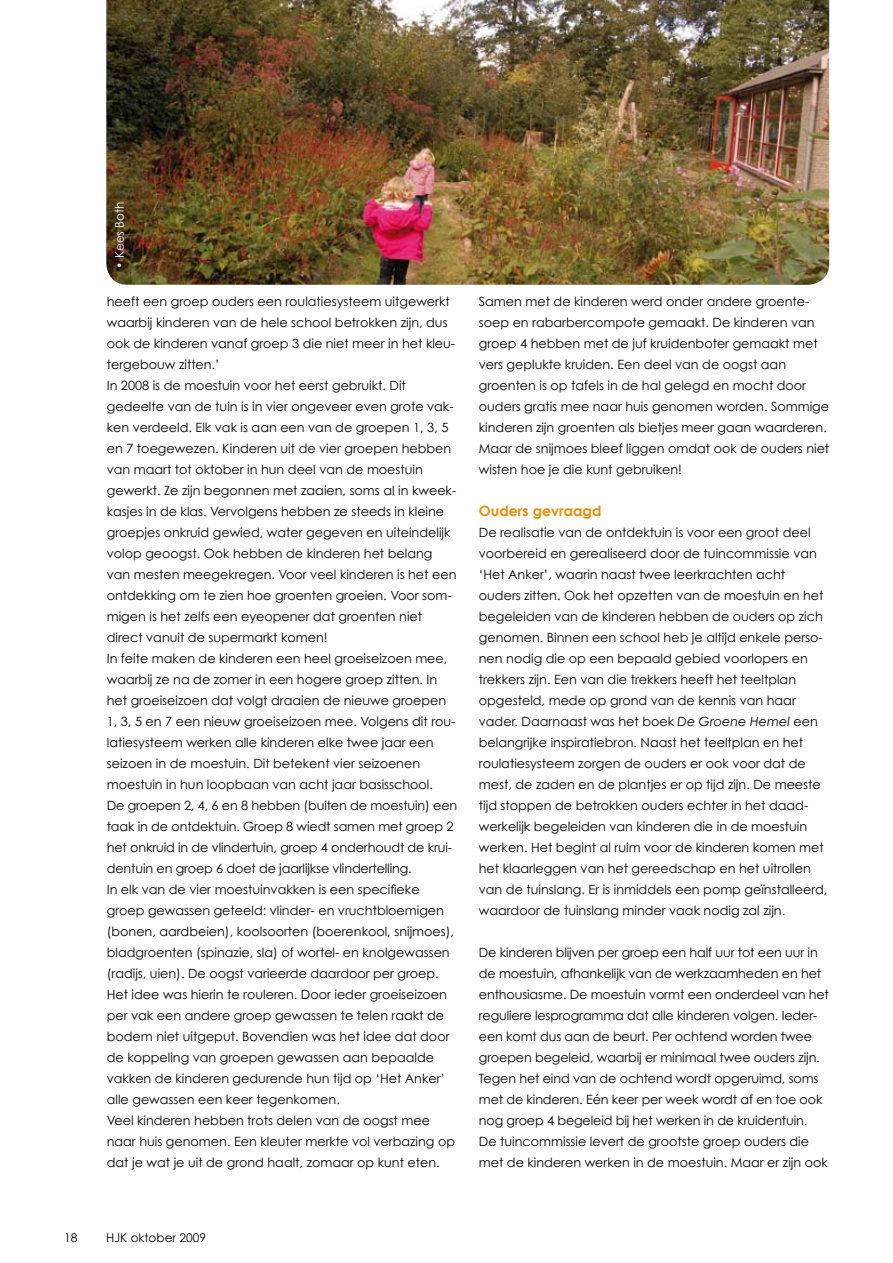
<style>
.page{position:relative;width:893px;height:1263px;background:#fff}
.page>*{position:absolute;margin:0;border:0;box-sizing:border-box;transform-origin:0 0}
.t1{font:700 14.25px "Century Gothic";color:#f08a00}
.t2{font:12.75px/21px "Century Gothic";color:#000}
.t3{font:12px "Century Gothic";color:#000}
.t4{font:12px "Century Gothic";color:#fff}
.s1{font-style:italic}
</style>
<div class="page">
<img style="left:106px;top:0;width:723px;height:285px">
<p class="t4" style="left:112px;top:269px;width:69px;rotate:-90deg">• Kees Both</p>
<p class="t2" style="left:107px;top:291px;width:352px">heeft een groep ouders een roulatiesysteem uitgewerkt waarbij kinderen van de hele school betrokken zijn, dus ook de kinderen vanaf groep 3 die niet meer in het kleu&shy;tergebouw zitten.’<br>In 2008 is de moestuin voor het eerst gebruikt. Dit gedeelte van de tuin is in vier ongeveer even grote vak&shy;ken verdeeld. Elk vak is aan een van de groepen 1, 3, 5 en 7 toegewezen. Kinderen uit de vier groepen hebben van maart tot oktober in hun deel van de moestuin gewerkt. Ze zijn begonnen met zaaien, soms al in kweek&shy;kasjes in de klas. Vervolgens hebben ze steeds in kleine groepjes onkruid gewied, water gegeven en uiteindelijk volop geoogst. Ook hebben de kinderen het belang van mesten meegekregen. Voor veel kinderen is het een ontdekking om te zien hoe groenten groeien. Voor som&shy;migen is het zelfs een eyeopener dat groenten niet direct vanuit de supermarkt komen!<br>In feite maken de kinderen een heel groeiseizoen mee, waarbij ze na de zomer in een hogere groep zitten. In het groeiseizoen dat volgt draaien de nieuwe groepen 1, 3, 5 en 7 een nieuw groeiseizoen mee. Volgens dit rou&shy;latiesysteem werken alle kinderen elke twee jaar een seizoen in de moestuin. Dit betekent vier seizoenen moestuin in hun loopbaan van acht jaar basisschool.<br>De groepen 2, 4, 6 en 8 hebben (buiten de moestuin) een taak in de ontdektuin. Groep 8 wiedt samen met groep 2 het onkruid in de vlindertuin, groep 4 onderhoudt de krui&shy;dentuin en groep 6 doet de jaarlijkse vlindertelling.<br>In elk van de vier moestuinvakken is een specifieke groep gewassen geteeld: vlinder- en vruchtbloemigen (bonen, aardbeien), koolsoorten (boerenkool, snijmoes), bladgroenten (spinazie, sla) of wortel- en knolgewassen (radijs, uien). De oogst varieerde daardoor per groep.<br>Het idee was hierin te rouleren. Door ieder groeiseizoen per vak een andere groep gewassen te telen raakt de bodem niet uitgeput. Bovendien was het idee dat door de koppeling van groepen gewassen aan bepaalde vakken de kinderen gedurende hun tijd op ‘Het Anker’ alle gewassen een keer tegenkomen.<br>Veel kinderen hebben trots delen van de oogst mee naar huis genomen. Een kleuter merkte vol verbazing op dat je wat je uit de grond haalt, zomaar op kunt eten.</p>
<p class="t2" style="left:479px;top:291px;width:352px">Samen met de kinderen werd onder andere groente&shy;soep en rabarbercompote gemaakt. De kinderen van groep 4 hebben met de juf kruidenboter gemaakt met vers geplukte kruiden. Een deel van de oogst aan groenten is op tafels in de hal gelegd en mocht door ouders gratis mee naar huis genomen worden. Sommige kinderen zijn groenten als bietjes meer gaan waarderen.<br>Maar de snijmoes bleef liggen omdat ook de ouders niet wisten hoe je die kunt gebruiken!</p>
<p class="t1" style="left:479px;top:502px;width:124px">Ouders gevraagd</p>
<p class="t2" style="left:479px;top:522px;width:350px">De realisatie van de ontdektuin is voor een groot deel voorbereid en gerealiseerd door de tuincommissie van ‘Het Anker’, waarin naast twee leerkrachten acht ouders zitten. Ook het opzetten van de moestuin en het begeleiden van de kinderen hebben de ouders op zich genomen. Binnen een school heb je altijd enkele perso&shy;nen nodig die op een bepaald gebied voorlopers en trekkers zijn. Een van die trekkers heeft het teeltplan opgesteld, mede op grond van de kennis van haar vader. Daarnaast was het boek <span class="s1">De Groene Hemel</span> een belangrijke inspiratiebron. Naast het teeltplan en het roulatiesysteem zorgen de ouders er ook voor dat de mest, de zaden en de plantjes er op tijd zijn. De meeste tijd stoppen de betrokken ouders echter in het daad&shy;werkelijk begeleiden van kinderen die in de moestuin werken. Het begint al ruim voor de kinderen komen met het klaarleggen van het gereedschap en het uitrollen van de tuinslang. Er is inmiddels een pomp geïnstalleerd, waardoor de tuinslang minder vaak nodig zal zijn.</p>
<p class="t2" style="left:479px;top:942px;width:351px">De kinderen blijven per groep een half uur tot een uur in de moestuin, afhankelijk van de werkzaamheden en het enthousiasme. De moestuin vormt een onderdeel van het reguliere lesprogramma dat alle kinderen volgen. Ieder&shy;een komt dus aan de beurt. Per ochtend worden twee groepen begeleid, waarbij er minimaal twee ouders zijn.<br>Tegen het eind van de ochtend wordt opgeruimd, soms met de kinderen. Eén keer per week wordt af en toe ook nog groep 4 begeleid bij het werken in de kruidentuin.<br>De tuincommissie levert de grootste groep ouders die met de kinderen werken in de moestuin. Maar er zijn ook</p>
<p class="t3" style="left:64px;top:1230px;width:15px">18</p>
<p class="t3" style="left:106px;top:1230px;width:101px">HJK oktober 2009</p>
</div>
